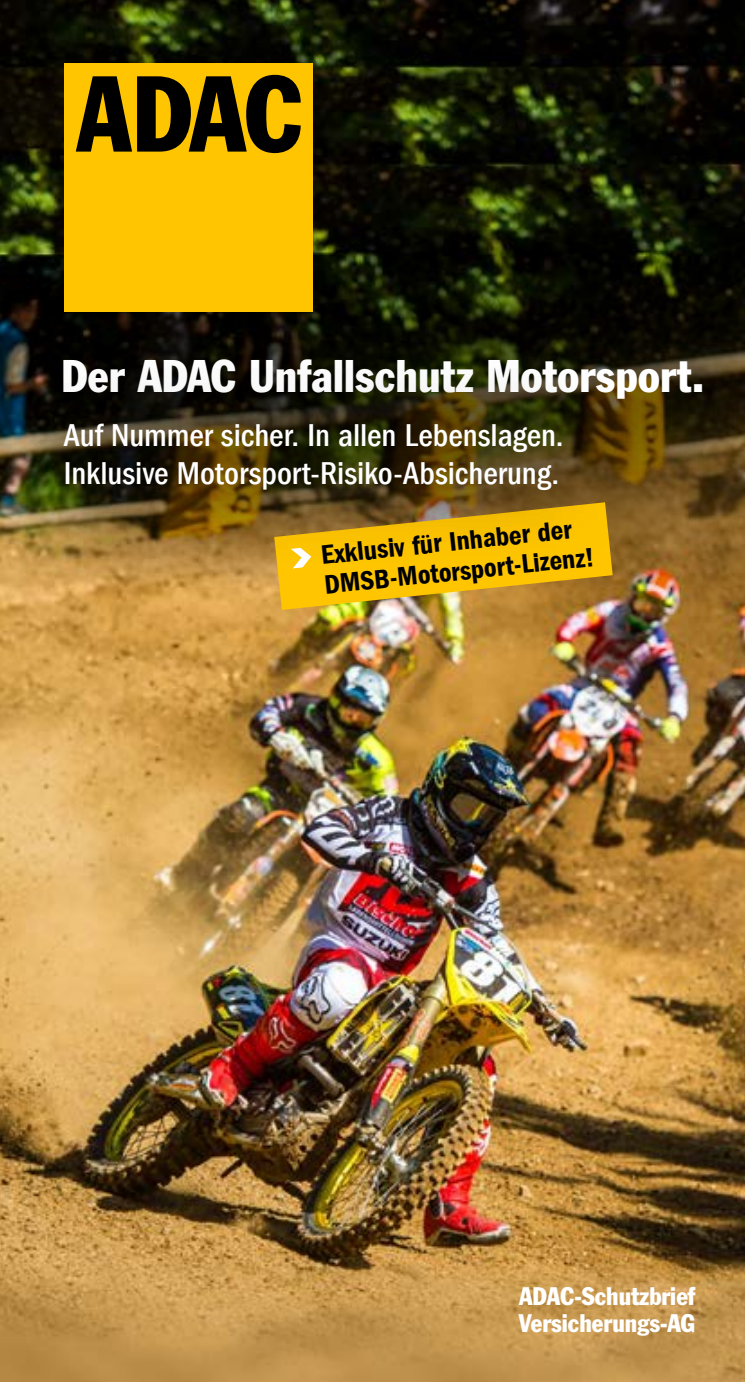
<style>
.page{position:relative;width:745px;height:1382px;background:#fff}
.page>*{position:absolute;margin:0;border:0;box-sizing:border-box;transform-origin:0 0}
.t1{font:45px "ADAC Franklin Gothic Pro";letter-spacing:.005em;color:#fff}
.t2{font:500 condensed 32.5px/37.5px "Franklin Gothic LT Com";color:#fff}
.t3{font:27.5px/30px "Franklin Gothic LT Com Dm Cn";color:#000}
.t4{font:25px/27.5px "ADAC Franklin Gothic Pro";color:#fff}
</style>
<div class="page">
<img style="left:0;top:0;width:744px;height:1382px">
<svg style="left:14px;top:252px;width:730px;height:338px;background:#634b1f"></svg>
<div style="left:0;top:279px;width:744px;height:196px;background:#000;opacity:.75"></div>
<div style="left:64px;top:64px;width:248px;height:248px;background:#fec500"></div>
<svg style="left:76px;top:75px;width:224px;height:78px"></svg>
<img style="left:274px;top:565px;width:338px;height:45px">
<div style="left:0;top:348px;width:630px;height:217px;background:#000;opacity:.75"></div>
<h1 class="t1" style="left:62px;top:349px;width:644px">Der ADAC Unfallschutz Motorsport.</h1>
<p class="t2" style="left:64px;top:417px;width:501px">Auf Nummer sicher. In allen Lebenslagen.<br>Inklusive Motorsport-Risiko-Absicherung.</p>
<p class="t3" style="left:319px;top:540px;width:272px;rotate:-6deg">Exklusiv für Inhaber der<br>DMSB-Motorsport-Lizenz!</p>
<p class="t4" style="left:518px;top:1282px;width:178px">ADAC-Schutzbrief<br>Versicherungs-AG</p>
</div>
